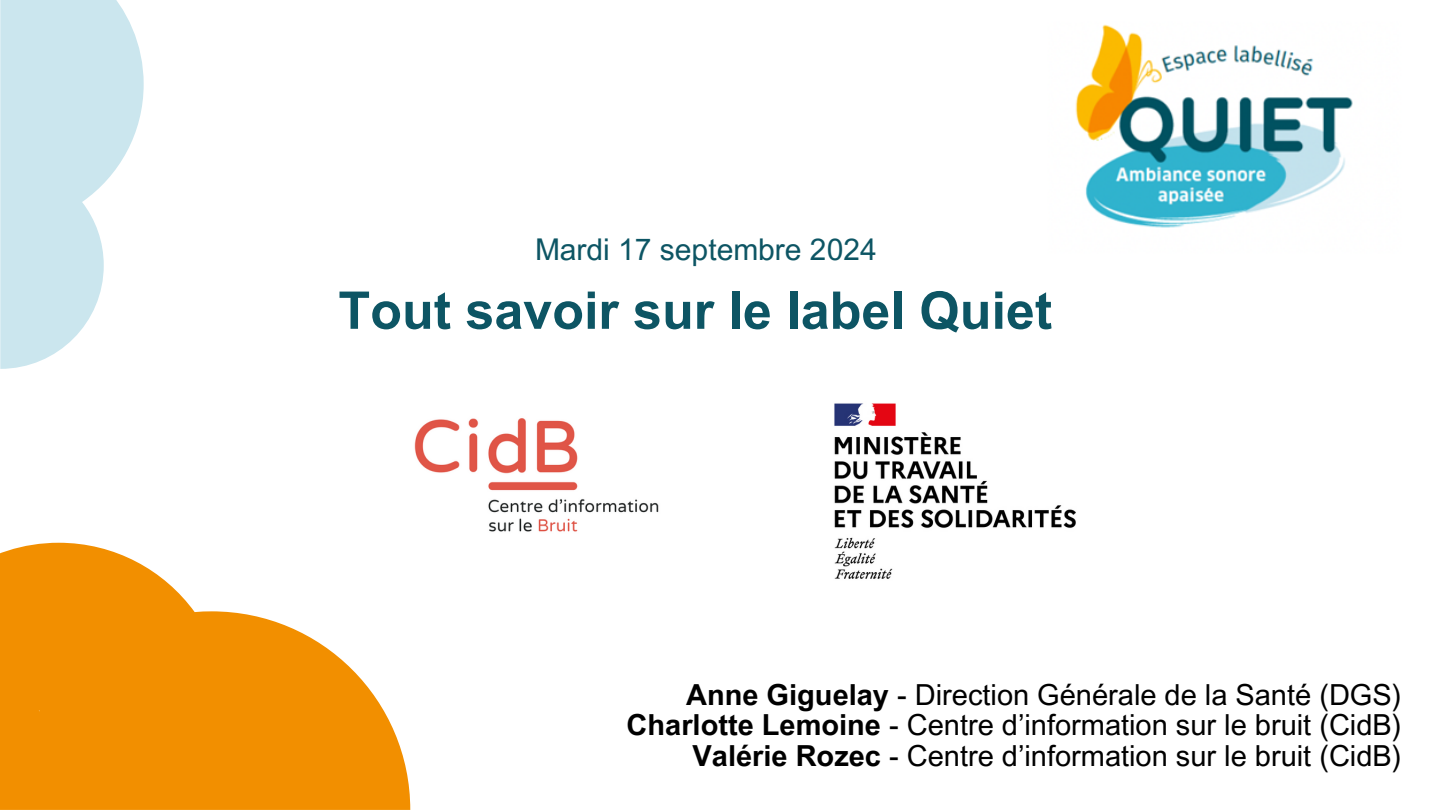
<style>
.page{position:relative;width:1440px;height:810px;background:#fff}
.page>*{position:absolute;margin:0;border:0;box-sizing:border-box;transform-origin:0 0}
.t1{font:700 52px "Arial MT Pro";color:#0d5564}
.t2{font:30px "Arial MT Pro";color:#0d5564}
.t3{font:29px "Arial MT Pro";color:#000}
.s1{font-weight:700}
</style>
<div class="page">
<img style="left:1075px;top:24px;width:278px;height:204px">
<svg style="left:0;top:543px;width:410px;height:267px;fill:#f28f00"></svg>
<img style="left:834px;top:403px;width:242px;height:176px">
<img style="left:414px;top:418px;width:245px;height:114px">
<svg style="left:0;top:0;width:144px;height:369px;fill:#cbe6ee"></svg>
<p class="t2" style="left:535px;top:238px;width:343px">Mardi 17 septembre 2024</p>
<p class="t1" style="left:338px;top:291px;width:715px">Tout savoir sur le label Quiet</p>
<h1 class="t3" style="left:686px;top:684px;width:717px"><span class="s1">Anne Giguelay</span> - Direction Générale de la Santé (DGS)</h1>
<p class="t3" style="left:627px;top:714px;width:776px"><span class="s1">Charlotte Lemoine</span> - Centre d’information sur le bruit (CidB)</p>
<p class="t3" style="left:693px;top:745px;width:710px"><span class="s1">Valérie Rozec</span> - Centre d’information sur le bruit (CidB)</p>
</div>
